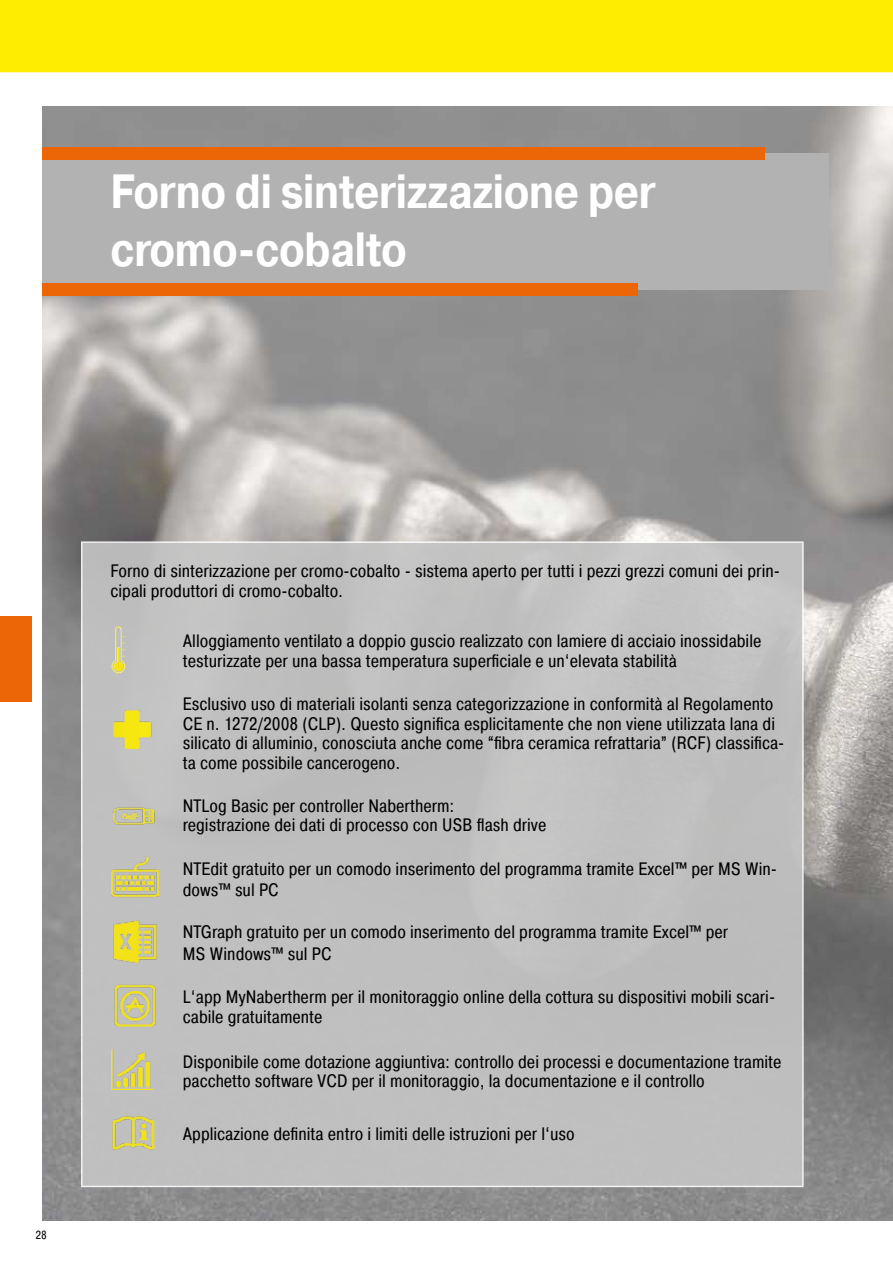
<style>
.page{position:relative;width:893px;height:1263px;background:#fff}
.page>*{position:absolute;margin:0;border:0;box-sizing:border-box;transform-origin:0 0}
.t1{font:700 48px/57.6px "Pragmatica";letter-spacing:-.01em;color:#fff;scale:.85 1}
.t2{font:18px/19.5px "Pragmatica Cond";color:#000}
.t3{font:11.7px "Pragmatica Cond";color:#000}
</style>
<div class="page">
<img style="left:43px;top:106px;width:850px;height:1114px">
<div style="left:43px;top:153px;width:786px;height:136px;background:#b3b2b2"></div>
<div style="left:43px;top:283px;width:595px;height:13px;background:#ec6608"></div>
<div style="left:43px;top:147px;width:722px;height:12px;background:#ec6608"></div>
<div style="left:0;top:617px;width:32px;height:85px;background:#ec6608"></div>
<div style="left:82px;top:543px;width:720px;height:643px;background:#bfbfbf"></div>
<hr style="left:81px;top:541px;width:96px;height:2px;background:#fff">
<hr style="left:81px;top:543px;width:1px;height:75px;background:#fff">
<hr style="left:177px;top:541px;width:627px;height:2px;background:#fff">
<hr style="left:802px;top:543px;width:2px;height:75px;background:#fff">
<hr style="left:81px;top:618px;width:1px;height:64px;background:#fff">
<hr style="left:802px;top:618px;width:2px;height:64px;background:#fff">
<hr style="left:81px;top:682px;width:1px;height:100px;background:#fff">
<hr style="left:802px;top:682px;width:2px;height:100px;background:#fff">
<hr style="left:81px;top:782px;width:1px;height:64px;background:#fff">
<hr style="left:802px;top:782px;width:2px;height:64px;background:#fff">
<hr style="left:81px;top:846px;width:1px;height:64px;background:#fff">
<hr style="left:802px;top:846px;width:2px;height:64px;background:#fff">
<hr style="left:81px;top:910px;width:1px;height:64px;background:#fff">
<hr style="left:802px;top:910px;width:2px;height:64px;background:#fff">
<hr style="left:81px;top:974px;width:1px;height:63px;background:#fff">
<hr style="left:802px;top:974px;width:2px;height:63px;background:#fff">
<hr style="left:81px;top:1037px;width:1px;height:64px;background:#fff">
<hr style="left:802px;top:1037px;width:2px;height:64px;background:#fff">
<hr style="left:81px;top:1101px;width:1px;height:64px;background:#fff">
<hr style="left:802px;top:1101px;width:2px;height:64px;background:#fff">
<svg style="left:81px;top:1165px;width:1px;height:21px"></svg>
<hr style="left:802px;top:1165px;width:2px;height:21px;background:#fff">
<hr style="left:81px;top:1186px;width:96px;height:1px;background:#fff">
<hr style="left:177px;top:1186px;width:627px;height:1px;background:#fff">
<img style="left:112px;top:626px;width:14px;height:47px">
<img style="left:112px;top:708px;width:47px;height:48px">
<img style="left:112px;top:791px;width:48px;height:47px">
<img style="left:112px;top:855px;width:46px;height:47px">
<img style="left:112px;top:919px;width:46px;height:46px">
<img style="left:112px;top:982px;width:47px;height:47px">
<img style="left:112px;top:1049px;width:41px;height:40px">
<img style="left:112px;top:1115px;width:43px;height:37px">
<div style="left:0;top:0;width:893px;height:72px;background:#ffed00"></div>
<h1 class="t1" style="left:111px;top:163px;width:643px">Forno di sinterizzazione per cromo-cobalto</h1>
<p class="t3" style="left:35px;top:1228px;width:13px">28</p>
<p class="t2" style="left:111px;top:561px;width:671px">Forno di sinterizzazione per cromo-cobalto - sistema aperto per tutti i pezzi grezzi comuni dei prin&shy;cipali produttori di cromo-cobalto.</p>
<p class="t2" style="left:183px;top:631px;width:580px">Alloggiamento ventilato a doppio guscio realizzato con lamiere di acciaio inossidabile testurizzate per una bassa temperatura superficiale e un‘elevata stabilità</p>
<p class="t2" style="left:183px;top:694px;width:603px">Esclusivo uso di materiali isolanti senza categorizzazione in conformità al Regolamento CE n. 1272/2008 (CLP). Questo significa esplicitamente che non viene utilizzata lana di silicato di alluminio, conosciuta anche come “fibra ceramica refrattaria” (RCF) classifica&shy;ta come possibile cancerogeno.</p>
<p class="t2" style="left:183px;top:796px;width:365px">NTLog Basic per controller Nabertherm: registrazione dei dati di processo con USB flash drive</p>
<p class="t2" style="left:183px;top:857px;width:596px;line-height:21.6px">NTEdit gratuito per un comodo inserimento del programma tramite Excel™ per MS Win&shy;dows™ sul PC</p>
<p class="t2" style="left:183px;top:921px;width:547px;line-height:21.6px">NTGraph gratuito per un comodo inserimento del programma tramite Excel™ per<br>MS Windows™ sul PC</p>
<p class="t2" style="left:183px;top:987px;width:594px">L‘app MyNabertherm per il monitoraggio online della cottura su dispositivi mobili scari&shy;cabile gratuitamente</p>
<p class="t2" style="left:183px;top:1051px;width:600px">Disponibile come dotazione aggiuntiva: controllo dei processi e documentazione tramite pacchetto software VCD per il monitoraggio, la documentazione e il controllo</p>
<p class="t2" style="left:183px;top:1124px;width:393px">Applicazione definita entro i limiti delle istruzioni per l‘uso</p>
</div>
